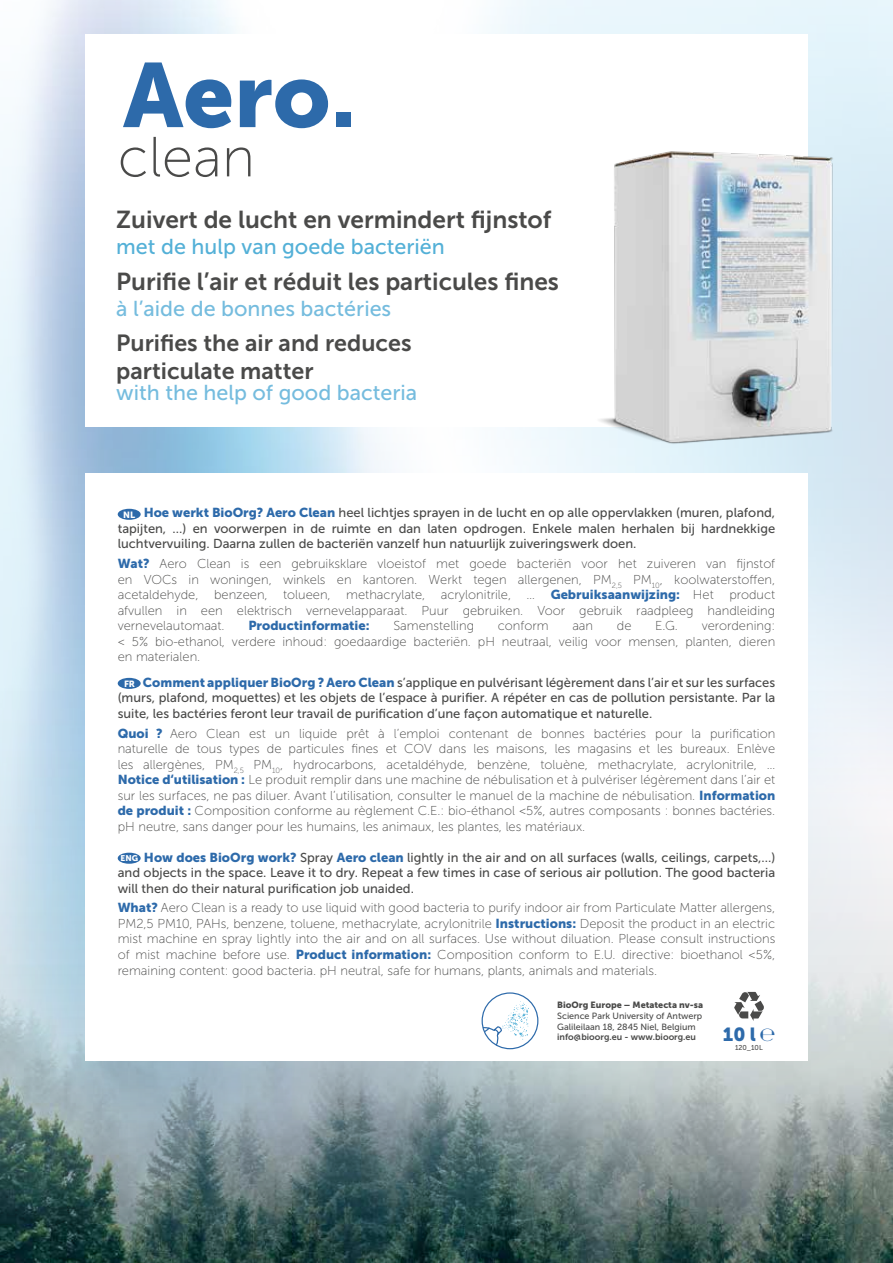
<style>
.page{position:relative;width:893px;height:1263px;background:#fff}
.page>*{position:absolute;margin:0;border:0;box-sizing:border-box;transform-origin:0 0}
.t1{font:90.45px "Museo Sans 900";color:#2d6aaa}
.t2{font:56.4px "Museo Sans 100";color:#4a4a49}
.t3{font:24.45px "Museo Sans 700";color:#4a4a49}
.t4{font:23.25px/27.9px "Museo Sans 700";color:#4a4a49}
.t5{font:21.45px "Museo Sans 500";color:#75bcde}
.t6{font:21.45px "Museo Sans 500";color:#53b0d7}
.t7{font:18.9px "Museo Sans 900";color:#2d6aaa}
.t8{font:12.9px/15.5px "Museo Sans 100";color:#4a4a49;text-align:justify}
.t9{font:12.9px/15.5px "Museo Sans 500";color:#4a4a49;text-align:justify}
.t10{font:12.9px "Museo Sans 900";color:#2d6aaa}
.t11{font:9px/10.8px "Museo Sans 500";color:#4a4a49}
.t12{font:9px "Museo Sans 700";color:#4a4a49}
.t13{font:9px "Museo Sans 900";color:#4a4a49}
.t14{font:7.05px "Museo Sans 500";color:#4a4a49}
.s1{font-family:"Museo Sans 900";font-size:9px;color:#fff}
.s2{font-family:"Museo Sans 900";color:#2d6aaa}
.s3{font-family:"Museo Sans 900";font-size:8.25px;color:#fff}
.s4{font-family:"Myriad Pro"}
</style>
<div class="page">
<img style="left:443px;top:895px;width:450px;height:368px">
<img style="left:0;top:0;width:443px;height:1263px">
<div style="left:85px;top:473px;width:723px;height:588px;background:#fff"></div>
<div style="left:85px;top:34px;width:723px;height:393px;background:#fff"></div>
<div style="left:118px;top:509px;width:23px;height:11px;background:#2d6aaa;border-radius:50%"></div>
<div style="left:118px;top:678px;width:23px;height:11px;background:#2d6aaa;border-radius:50%"></div>
<div style="left:118px;top:853px;width:23px;height:11px;background:#2d6aaa;border-radius:50%"></div>
<svg style="left:482px;top:993px;width:56px;height:56px"></svg>
<svg style="left:482px;top:1001px;width:47px;height:48px"></svg>
<svg style="left:734px;top:991px;width:30px;height:30px"></svg>
<img style="left:515px;top:81px;width:378px;height:427px">
<h1 class="t1" style="left:123px;top:44px;width:234px">Aero.</h1>
<h2 class="t2" style="left:118px;top:127px;width:139px">clean</h2>
<h3 class="t3" style="left:116px;top:206px;width:437px">Zuivert de lucht en vermindert fijnstof</h3>
<h3 class="t6" style="left:116px;top:235px;width:330px">met de hulp van goede bacteriën</h3>
<h3 class="t3" style="left:116px;top:268px;width:444px">Purifie l’air et réduit les particules fines</h3>
<h3 class="t5" style="left:116px;top:297px;width:276px">à l’aide de bonnes bactéries</h3>
<h3 class="t4" style="left:116px;top:329px;width:297px">Purifies the air and reduces particulate matter</h3>
<h3 class="t5" style="left:116px;top:381px;width:303px">with the help of good bacteria</h3>
<p class="t9" style="left:118px;top:505px;width:659px;text-indent:5px"><span class="s1">NL</span> <span class="s2">Hoe werkt BioOrg? Aero Clean</span> heel lichtjes sprayen in de lucht en op alle oppervlakken (muren, plafond, tapijten, …) en voorwerpen in de ruimte en dan laten opdrogen. Enkele malen herhalen bij hardnekkige luchtvervuiling. Daarna zullen de bacteriën vanzelf hun natuurlijk zuiveringswerk doen.</p>
<p class="t8" style="left:118px;top:556px;width:659px"><span class="s2">Wat?</span> Aero Clean is een gebruiksklare vloeistof met goede bacteriën voor het zuiveren van fijnstof en VOCs in woningen, winkels en kantoren. Werkt tegen allergenen, PM<sub>2,5</sub> PM<sub>10</sub>, koolwaterstoffen, acetaldehyde, benzeen, tolueen, methacrylate, acrylonitrile, … <span class="s2">Gebruiksaanwijzing:</span> Het product afvullen in een elektrisch vernevelapparaat. Puur gebruiken. Voor gebruik raadpleeg handleiding vernevelautomaat.</p>
<p class="t10" style="left:248px;top:618px;width:123px">Productinformatie:</p>
<p class="t8" style="left:393px;top:618px;width:82px">Samenstelling</p>
<p class="t8" style="left:498px;top:618px;width:52px">conform</p>
<p class="t8" style="left:572px;top:618px;width:22px">aan</p>
<p class="t8" style="left:617px;top:618px;width:16px">de</p>
<p class="t8" style="left:655px;top:618px;width:24px">E.G.</p>
<p class="t8" style="left:118px;top:618px;width:659px;text-indent:584px">verordening: &lt; 5% bio-ethanol, verdere inhoud: goedaardige bacteriën. pH neutraal, veilig voor mensen, planten, dieren en materialen.</p>
<p class="t9" style="left:118px;top:675px;width:659px;text-indent:6px"><span class="s1">FR</span> <span class="s2">Comment appliquer BioOrg ? Aero Clean</span> s’applique en pulvérisant légèrement dans l’air et sur les surfaces (murs, plafond, moquettes) et les objets de l’espace à purifier. A répéter en cas de pollution persistante. Par la suite, les bactéries feront leur travail de purification d’une façon automatique et naturelle.</p>
<p class="t8" style="left:118px;top:726px;width:659px"><span class="s2">Quoi ?</span> Aero Clean est un liquide prêt à l’emploi contenant de bonnes bactéries pour la purification naturelle de tous types de particules fines et COV dans les maisons, les magasins et les bureaux. Enlève les allergènes, PM<sub>2,5</sub> PM<sub>10</sub>, hydrocarbons, acetaldéhyde, benzène, toluène, methacrylate, acrylonitrile, … <span class="s2">Notice d‘utilisation :</span> Le produit remplir dans une machine de nébulisation et à pulvériser légèrement dans l’air et sur les surfaces, ne pas diluer. Avant l’utilisation, consulter le manuel de la machine de nébulisation. <span class="s2">Information de produit :</span> Composition conforme au règlement C.E.: bio-éthanol &lt;5%, autres composants : bonnes bactéries. pH neutre, sans danger pour les humains, les animaux, les plantes, les matériaux.</p>
<p class="t9" style="left:118px;top:849px;width:659px"><span class="s3">ENG</span> <span class="s2">How does BioOrg work?</span> Spray <span class="s2">Aero clean</span> lightly in the air and on all surfaces (walls, ceilings, carpets,…) and objects in the space. Leave it to dry. Repeat a few times in case of serious air pollution. The good bacteria will then do their natural purification job unaided.</p>
<p class="t8" style="left:118px;top:900px;width:659px"><span class="s2">What?</span> Aero Clean is a ready to use liquid with good bacteria to purify indoor air from Particulate Matter allergens, PM2,5 PM10, PAHs, benzene, toluene, methacrylate, acrylonitrile <span class="s2">Instructions:</span> Deposit the product in an electric mist machine en spray lightly into the air and on all surfaces. Use without diluation. Please consult instructions of mist machine before use. <span class="s2">Product information:</span> Composition conform to E.U. directive: bioethanol &lt;5%, remaining content: good bacteria. pH neutral, safe for humans, plants, animals and materials.</p>
<p class="t13" style="left:557px;top:1000px;width:148px">BioOrg Europe – Metatecta nv-sa</p>
<p class="t11" style="left:557px;top:1010px;width:147px">Science Park University of Antwerp<br>Galileilaan 18, 2845 Niel, Belgium</p>
<p class="t12" style="left:557px;top:1032px;width:140px">info@bioorg.eu - www.bioorg.eu</p>
<h3 class="t7" style="left:723px;top:1024px;width:54px">10 l <span class="s4">℮</span></h3>
<p class="t14" style="left:735px;top:1043px;width:29px">120_10L</p>
</div>
